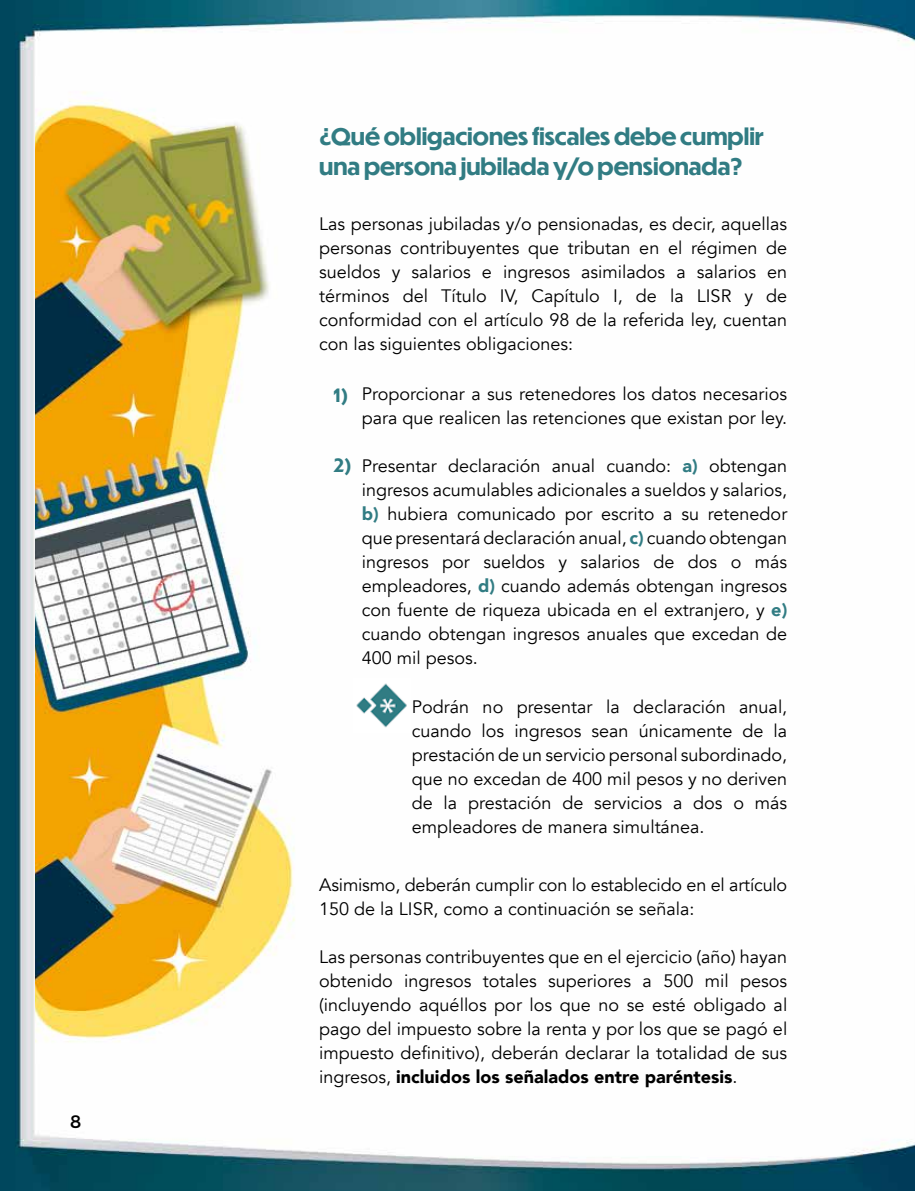
<style>
.page{position:relative;width:915px;height:1191px;background:#fff}
.page>*{position:absolute;margin:0;border:0;box-sizing:border-box;transform-origin:0 0}
.t1{font:700 22.5px/30px "Dunbar Tall";color:#317c83}
.t2{font:18px/24px "Avenir";color:#000;text-align:justify}
.t3{font:700 18px "Dunbar Tall";color:#317c83}
.t4{font:500 18px "Montserrat";color:#000}
.s1{font-weight:900;color:#317c83}
.s2{font-weight:900}
</style>
<div class="page">
<img style="left:0;top:0;width:914px;height:1191px">
<img style="left:353px;top:678px;width:57px;height:54px">
<img style="left:36px;top:77px;width:261px;height:986px">
<p class="t4" style="left:70px;top:1107px;width:13px">8</p>
<p class="t1" style="left:319px;top:123px;width:446px">¿Qué obligaciones fiscales debe cumplir una persona jubilada y/o pensionada?</p>
<p class="t2" style="left:319px;top:213px;width:469px">Las personas jubiladas y/o pensionadas, es decir, aquellas personas contribuyentes que tributan en el régimen de sueldos y salarios e ingresos asimilados a salarios en términos del Título IV, Capítulo I, de la LISR y de conformidad con el artículo 98 de la referida ley, cuentan con las siguientes obligaciones:</p>
<p class="t3" style="left:333px;top:386px;width:16px">1)</p>
<p class="t3" style="left:333px;top:456px;width:20px">2)</p>
<p class="t2" style="left:361px;top:382px;width:427px">Proporcionar a sus retenedores los datos necesarios para que realicen las retenciones que existan por ley.</p>
<p class="t2" style="left:361px;top:454px;width:427px">Presentar declaración anual cuando: <span class="s1">a)</span> obtengan ingresos acumulables adicionales a sueldos y salarios, <span class="s1">b)</span> hubiera comunicado por escrito a su retenedor que presentará declaración anual, <span class="s1">c)</span> cuando obtengan ingresos por sueldos y salarios de dos o más empleadores, <span class="s1">d)</span> cuando además obtengan ingresos con fuente de riqueza ubicada en el extranjero, y <span class="s1">e) </span>cuando obtengan ingresos anuales que excedan de 400 mil pesos.</p>
<p class="t2" style="left:411px;top:695px;width:377px">Podrán no presentar la declaración anual, cuando los ingresos sean únicamente de la prestación de un servicio personal subordinado, que no excedan de 400 mil pesos y no deriven de la prestación de servicios a dos o más empleadores de manera simultánea.</p>
<p class="t2" style="left:319px;top:873px;width:469px">Asimismo, deberán cumplir con lo establecido en el artículo<br>150 de la LISR, como a continuación se señala:</p>
<p class="t2" style="left:319px;top:945px;width:469px">Las personas contribuyentes que en el ejercicio (año) hayan obtenido ingresos totales superiores a 500 mil pesos (incluyendo aquéllos por los que no se esté obligado al pago del impuesto sobre la renta y por los que se pagó el impuesto definitivo), deberán declarar la totalidad de sus ingresos, <span class="s2">incluidos los señalados entre paréntesis</span>.</p>
</div>
